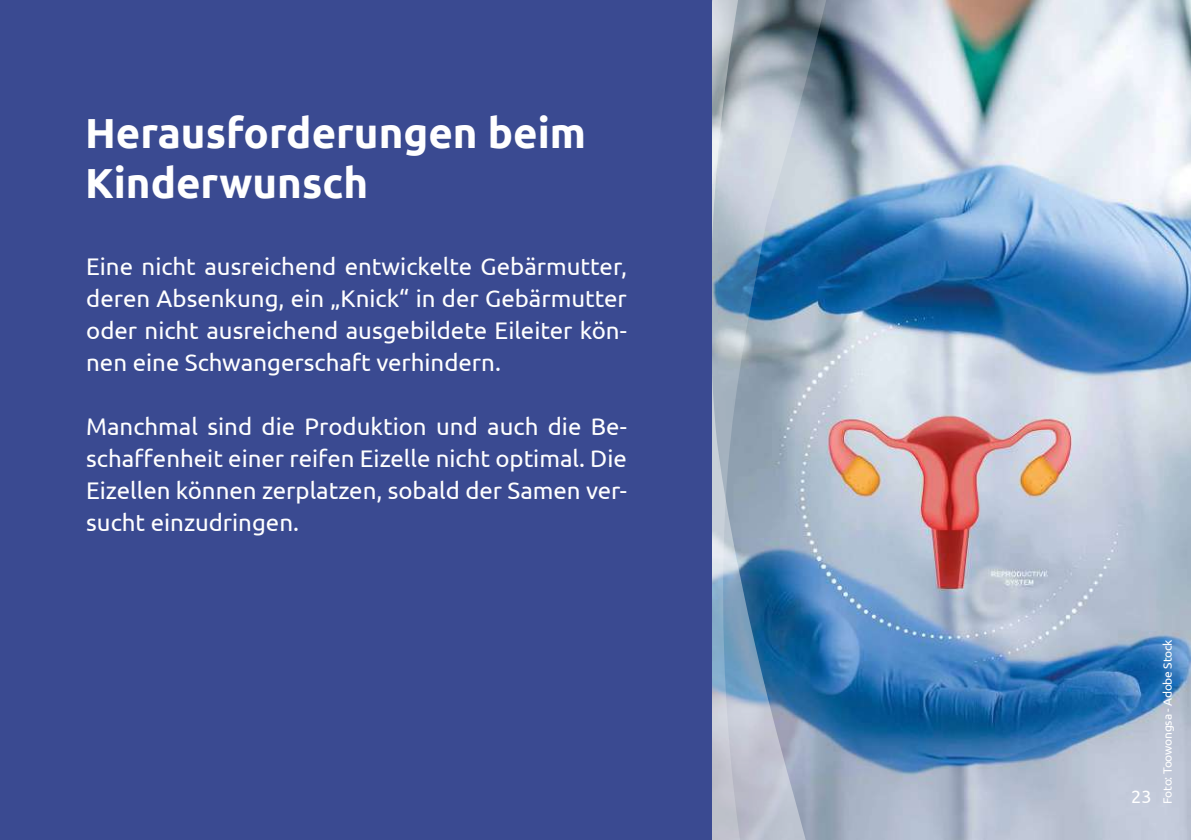
<style>
.page{position:relative;width:1191px;height:840px;background:#fff}
.page>*{position:absolute;margin:0;border:0;box-sizing:border-box;transform-origin:0 0}
.t1{font:700 42px/50.4px "Ubuntu";color:#fff}
.t2{font:24px/32px "Ubuntu";color:#fff;text-align:justify}
.t3{font:18px "Ubuntu";color:#fff}
.t4{font:12px "Ubuntu";letter-spacing:-.02em;color:#fff}
</style>
<div class="page">
<img style="left:845px;top:0;width:346px;height:839px">
<svg style="left:712px;top:0;width:133px;height:839px;background:#87a1b8"></svg>
<div style="left:0;top:0;width:712px;height:839px;background:#3a4a91"></div>
<div style="left:1149px;top:23px;width:25px;height:22px;background:linear-gradient(to bottom,#c8d4e1,#e6eff6)"></div>
<h1 class="t1" style="left:85px;top:107px;width:502px">Herausforderungen beim<br>Kinderwunsch</h1>
<p class="t2" style="left:86px;top:249px;width:542px">Eine nicht ausreichend entwickelte Gebärmutter, deren Absenkung, ein „Knick“ in der Gebärmutter oder nicht ausreichend ausgebildete Eileiter kön&shy;nen eine Schwangerschaft verhindern.</p>
<p class="t2" style="left:86px;top:409px;width:542px">Manchmal sind die Produktion und auch die Be&shy;schaffenheit einer reifen Eizelle nicht optimal. Die Eizellen können zerplatzen, sobald der Samen ver&shy;sucht einzudringen.</p>
<p class="t3" style="left:1131px;top:785px;width:22px">23</p>
<p class="t4" style="left:1160px;top:803px;width:166px;rotate:-90deg">Foto: Toowongsa - Adobe Stock</p>
</div>
